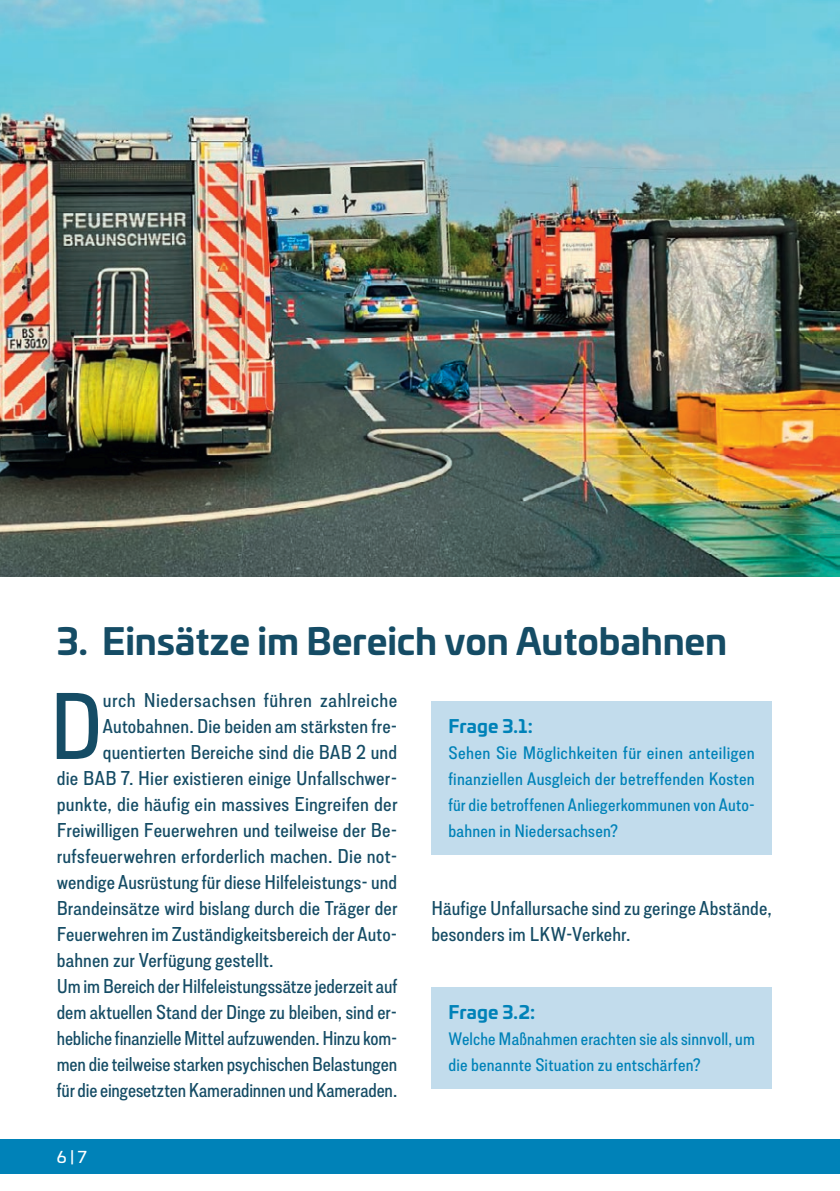
<style>
.page{position:relative;width:840px;height:1191px;background:#fff}
.page>*{position:absolute;margin:0;border:0;box-sizing:border-box;transform-origin:0 0}
.t1{font:500 94.2px "Lorimer No 2";color:#154c65}
.t2{font:700 36px "Univia Pro";letter-spacing:-.005em;color:#154c65}
.t3{font:500 20px/26px "Lorimer No 2";letter-spacing:.005em;color:#154c65}
.t4{font:500 20px "Lorimer No 2";letter-spacing:.005em;color:#154c65;scale:.96 1}
.t5{font:500 20px "Lorimer No 2";letter-spacing:.025em;color:#154c65}
.t6{font:500 18px/26px "Lorimer No 2";letter-spacing:.01em;color:#0082b8;text-align:justify}
.t7{font:700 18px "Univia Pro";letter-spacing:.01em;color:#0082b8}
.t8{font:16px "Univia Pro";color:#fff}
</style>
<div class="page">
<img style="left:0;top:0;width:839px;height:577px">
<div style="left:431px;top:701px;width:340px;height:154px;background:#c2dcec"></div>
<div style="left:431px;top:987px;width:340px;height:101px;background:#c2dcec"></div>
<div style="left:0;top:1140px;width:839px;height:34px;background:#0082b8"></div>
<h2 class="t2" style="left:57px;top:612px;width:671px">3. Einsätze im Bereich von Autobahnen</h2>
<h1 class="t1" style="left:50px;top:673px;width:55px">D</h1>
<p class="t5" style="left:103px;top:689px;width:296px">urch Niedersachsen führen zahlreiche</p>
<p class="t3" style="left:103px;top:712px;width:296px">Autobahnen. Die beiden am stärksten fre-</p>
<p class="t3" style="left:103px;top:738px;width:296px">quentierten Bereiche sind die BAB 2 und</p>
<p class="t3" style="left:57px;top:764px;width:342px">die BAB 7. Hier existieren einige Unfallschwer-</p>
<p class="t3" style="left:57px;top:790px;width:342px">punkte, die häufig ein massives Eingreifen der</p>
<p class="t3" style="left:57px;top:816px;width:342px">Freiwilligen Feuerwehren und teilweise der Be-</p>
<p class="t3" style="left:57px;top:842px;width:342px">rufsfeuerwehren erforderlich machen. Die not-</p>
<p class="t3" style="left:57px;top:868px;width:342px">wendige Ausrüstung für diese Hilfeleistungs- und</p>
<p class="t3" style="left:57px;top:894px;width:342px">Brandeinsätze wird bislang durch die Träger der</p>
<p class="t3" style="left:57px;top:920px;width:342px">Feuerwehren im Zuständigkeitsbereich der Auto-</p>
<p class="t3" style="left:57px;top:946px;width:218px">bahnen zur Verfügung gestellt.</p>
<p class="t3" style="left:57px;top:972px;width:342px">Um im Bereich der Hilfeleistungssätze jederzeit auf</p>
<p class="t3" style="left:57px;top:998px;width:342px">dem aktuellen Stand der Dinge zu bleiben, sind er-</p>
<p class="t4" style="left:57px;top:1027px;width:356px">hebliche finanzielle Mittel aufzuwenden. Hinzu kom-</p>
<p class="t3" style="left:57px;top:1050px;width:342px">men die teilweise starken psychischen Belastungen</p>
<p class="t4" style="left:57px;top:1079px;width:356px">für die eingesetzten Kameradinnen und Kameraden.</p>
<p class="t8" style="left:57px;top:1145px;width:32px">6 | 7</p>
<p class="t7" style="left:448px;top:712px;width:86px">Frage 3.1:</p>
<p class="t6" style="left:448px;top:739px;width:308px">Sehen Sie Möglichkeiten für einen anteiligen finanziellen Ausgleich der betreffenden Kosten für die betroffenen Anliegerkommunen von Auto&shy;bahnen in Niedersachsen?</p>
<p class="t3" style="left:431px;top:894px;width:342px">Häufige Unfallursache sind zu geringe Abstände, besonders im LKW-Verkehr.</p>
<p class="t7" style="left:448px;top:998px;width:88px">Frage 3.2:</p>
<p class="t6" style="left:448px;top:1025px;width:308px">Welche Maßnahmen erachten sie als sinnvoll, um die benannte Situation zu entschärfen?</p>
</div>
